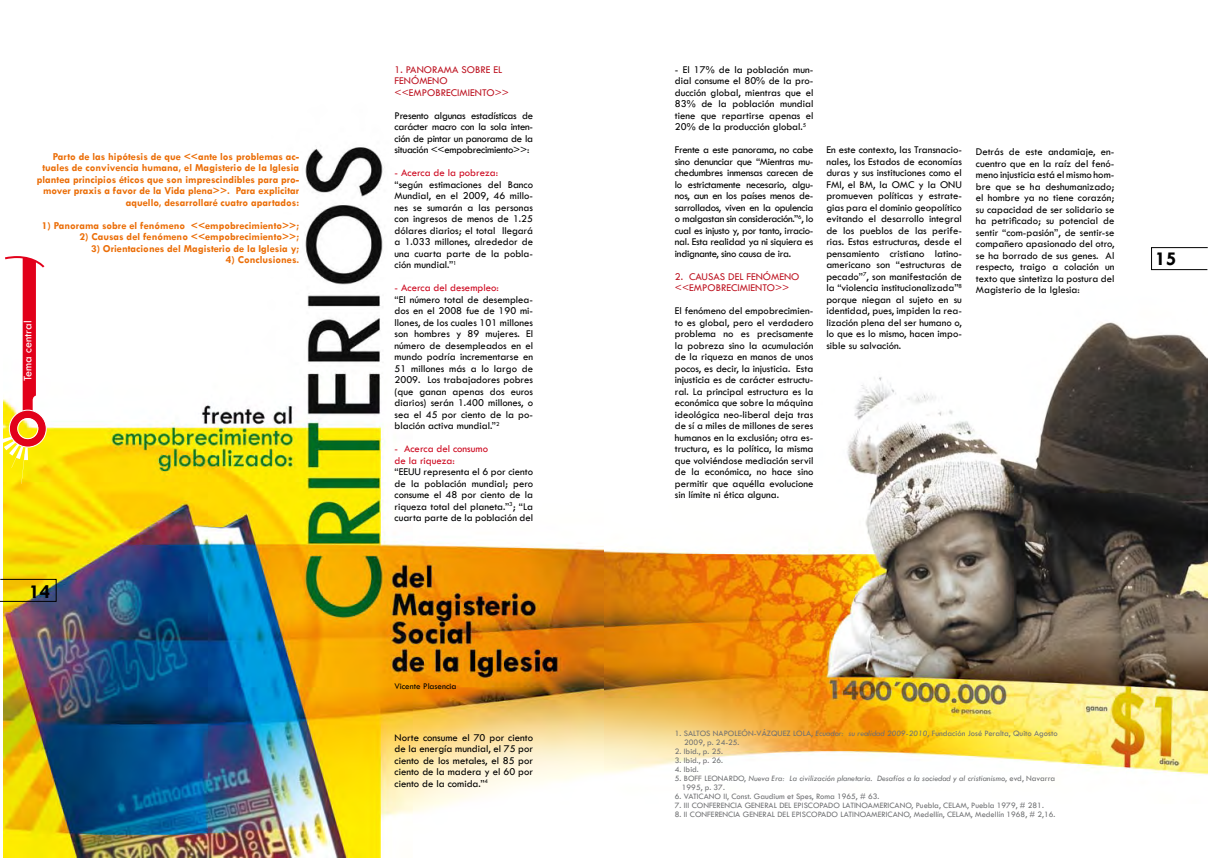
<style>
.page{position:relative;width:1208px;height:859px;background:#fff}
.page>*{position:absolute;margin:0;border:0;box-sizing:border-box;transform-origin:0 0}
.t1{font:700 20px "Tw Cen";color:#000}
.t2{font:12px "Tw Cen";color:#fff}
.t3{font:10.7px/11.5px "Tw Cen";color:#000;text-align:justify}
.t4{font:700 10.7px/11.5px "Tw Cen";color:#eb6e08;text-align:right}
.t5{font:10.7px/11.5px "Tw Cen";color:#bd1220}
.t6{font:10.7px/11.5px "Tw Cen";color:#cd071e}
.t7{font:9px "Tw Cen";color:#000}
.t8{font:8.5px/9px "Tw Cen";color:#707173}
.t9{font:italic 8.5px/9px "Tw Cen";color:#707173}
.s1{font-style:italic}
.s2{font-style:normal}
</style>
<div class="page">
<img style="left:604px;top:322px;width:603px;height:453px">
<img style="left:3px;top:147px;width:601px;height:711px">
<svg style="left:0;top:578px;width:57px;height:24px"></svg>
<svg style="left:1151px;top:247px;width:57px;height:24px"></svg>
<svg style="left:3px;top:256px;width:44px;height:228px"></svg>
<p class="t4" style="left:37px;top:150px;width:264px">Parto de las hipótesis de que &lt;&lt;ante los problemas ac&shy;tuales de convivencia humana, el Magisterio de la Iglesia plantea principios éticos que son imprescindibles para pro&shy;mover praxis a favor de la Vida plena&gt;&gt;. Para explicitar aquello, desarrollaré cuatro apartados:</p>
<p class="t4" style="left:42px;top:219px;width:259px">1) Panorama sobre el fenómeno &lt;&lt;empobrecimiento&gt;&gt;;</p>
<p class="t4" style="left:80px;top:231px;width:221px">2) Causas del fenómeno &lt;&lt;empobrecimiento&gt;&gt;;</p>
<p class="t4" style="left:91px;top:242px;width:210px">3) Orientaciones del Magisterio de la Iglesia y;</p>
<p class="t4" style="left:226px;top:254px;width:75px">4) Conclusiones.</p>
<p class="t2" style="left:20px;top:381px;width:62px;rotate:-90deg">Tema central</p>
<h1 class="t1" style="left:29px;top:579px;width:23px">14</h1>
<p class="t5" style="left:394px;top:63px;width:116px">1. PANORAMA SOBRE EL<br>FENÓMENO &lt;&lt;EMPOBRECIMIENTO&gt;&gt;</p>
<p class="t3" style="left:394px;top:109px;width:140px">Presento algunas estadísticas de carácter macro con la sola inten&shy;ción de pintar un panorama de la situación &lt;&lt;empobrecimiento&gt;&gt;:</p>
<p class="t6" style="left:394px;top:167px;width:105px">- Acerca de la pobreza:</p>
<p class="t3" style="left:394px;top:178px;width:140px">“según estimaciones del Banco Mundial, en el 2009, 46 millo&shy;nes se sumarán a las personas con ingresos de menos de 1.25 dólares diarios; el total llegará a 1.033 millones, alrededor de una cuarta parte de la pobla&shy;ción mundial.”<sup>1</sup></p>
<p class="t6" style="left:394px;top:282px;width:106px">- Acerca del desempleo:</p>
<p class="t3" style="left:394px;top:293px;width:140px">“El número total de desemplea&shy;dos en el 2008 fue de 190 mi&shy;llones, de los cuales 101 millones son hombres y 89 mujeres. El número de desempleados en el mundo podría incrementarse en 51 millones más a lo largo de 2009. Los trabajadores pobres (que ganan apenas dos euros diarios) serán 1.400 millones, o sea el 45 por ciento de la po&shy;blación activa mundial.”<sup>2</sup></p>
<p class="t6" style="left:394px;top:443px;width:95px">- Acerca del consumo de la riqueza:</p>
<p class="t3" style="left:394px;top:466px;width:140px">“EEUU representa el 6 por ciento de la población mundial; pero consume el 48 por ciento de la riqueza total del planeta.”<sup>3</sup>; “La cuarta parte de la población del</p>
<p class="t3" style="left:675px;top:63px;width:140px">- El 17% de la población mun&shy;dial consume el 80% de la pro&shy;ducción global, mientras que el 83% de la población mundial tiene que repartirse apenas el 20% de la producción global.<sup>5</sup></p>
<p class="t3" style="left:675px;top:144px;width:140px">Frente a este panorama, no cabe sino denunciar que “Mientras mu&shy;chedumbres inmensas carecen de lo estrictamente necesario, algu&shy;nos, aun en los países menos de&shy;sarrollados, viven en la opulencia o malgastan sin consideración.”<sup>6</sup>, lo cual es injusto y, por tanto, irracio&shy;nal. Esta realidad ya ni siquiera es indignante, sino causa de ira.</p>
<p class="t5" style="left:675px;top:270px;width:126px">2. CAUSAS DEL FENÓMENO &lt;&lt;EMPOBRECIMIENTO&gt;&gt;</p>
<p class="t3" style="left:675px;top:305px;width:140px">El fenómeno del empobrecimien&shy;to es global, pero el verdadero problema no es precisamente la pobreza sino la acumulación de la riqueza en manos de unos pocos, es decir, la injusticia. Esta injusticia es de carácter estructu&shy;ral. La principal estructura es la económica que sobre la máquina ideológica neo-liberal deja tras de sí a miles de millones de seres humanos en la exclusión; otra es&shy;tructura, es la política, la misma que volviéndose mediación servil de la económica, no hace sino permitir que aquélla evolucione sin límite ni ética alguna.</p>
<p class="t3" style="left:826px;top:144px;width:137px">En este contexto, las Transnacio&shy;nales, los Estados de economías duras y sus instituciones como el FMI, el BM, la OMC y la ONU promueven políticas y estrate&shy;gias para el dominio geopolítico evitando el desarrollo integral de los pueblos de las perife&shy;rias. Estas estructuras, desde el pensamiento cristiano latino&shy;americano son “estructuras de pecado”<sup>7</sup>, son manifestación de la “violencia institucionalizada”<sup>8 </sup>porque niegan al sujeto en su identidad, pues, impiden la rea&shy;lización plena del ser humano o, lo que es lo mismo, hacen impo&shy;sible su salvación.</p>
<p class="t3" style="left:976px;top:146px;width:140px">Detrás de este andamiaje, en&shy;cuentro que en la raíz del fenó&shy;meno injusticia está el mismo hom&shy;bre que se ha deshumanizado; el hombre ya no tiene corazón; su capacidad de ser solidario se ha petrificado; su potencial de sentir “com-pasión”, de sentir-se compañero apasionado del otro, se ha borrado de sus genes. Al respecto, traigo a colación un texto que sintetiza la postura del Magisterio de la Iglesia:</p>
<h1 class="t1" style="left:1155px;top:247px;width:23px">15</h1>
<p class="t7" style="left:394px;top:681px;width:64px">Vicente Plasencia</p>
<p class="t3" style="left:394px;top:731px;width:140px">Norte consume el 70 por ciento de la energía mundial, el 75 por ciento de los metales, el 85 por ciento de la madera y el 60 por ciento de la comida.”<sup>4</sup></p>
<p class="t8" style="left:684px;top:728px;width:375px;text-indent:-9px">1. SALTOS NAPOLEÓN-VÁZQUEZ LOLA, <span class="s1">Ecuador: su realidad 2009-2010</span>, Fundación José Peralta, Quito Agosto<br>2009, p. 24-25.</p>
<p class="t8" style="left:675px;top:746px;width:50px">2. Ibid., p. 25.</p>
<p class="t8" style="left:675px;top:755px;width:50px">3. Ibid., p. 26.</p>
<p class="t8" style="left:675px;top:764px;width:25px">4. Ibid.</p>
<p class="t9" style="left:682px;top:773px;width:375px;text-indent:-7px"><span class="s2">5. BOFF LEONARDO,</span> Nueva Era: La civilización planetaria. Desafíos a la sociedad y al cristianismo<span class="s2">, evd, Navarra<br>1995, p. 37.</span></p>
<p class="t8" style="left:675px;top:791px;width:206px">6. VATICANO II, Const. Gaudium et Spes, Roma 1965, # 63.</p>
<p class="t8" style="left:675px;top:800px;width:370px">7. III CONFERENCIA GENERAL DEL EPISCOPADO LATINOAMERICANO, Puebla, CELAM, Puebla 1979, # 281.</p>
<p class="t8" style="left:675px;top:809px;width:382px">8. II CONFERENCIA GENERAL DEL EPISCOPADO LATINOAMERICANO, Medellín, CELAM, Medellín 1968, # 2,16.</p>
</div>
